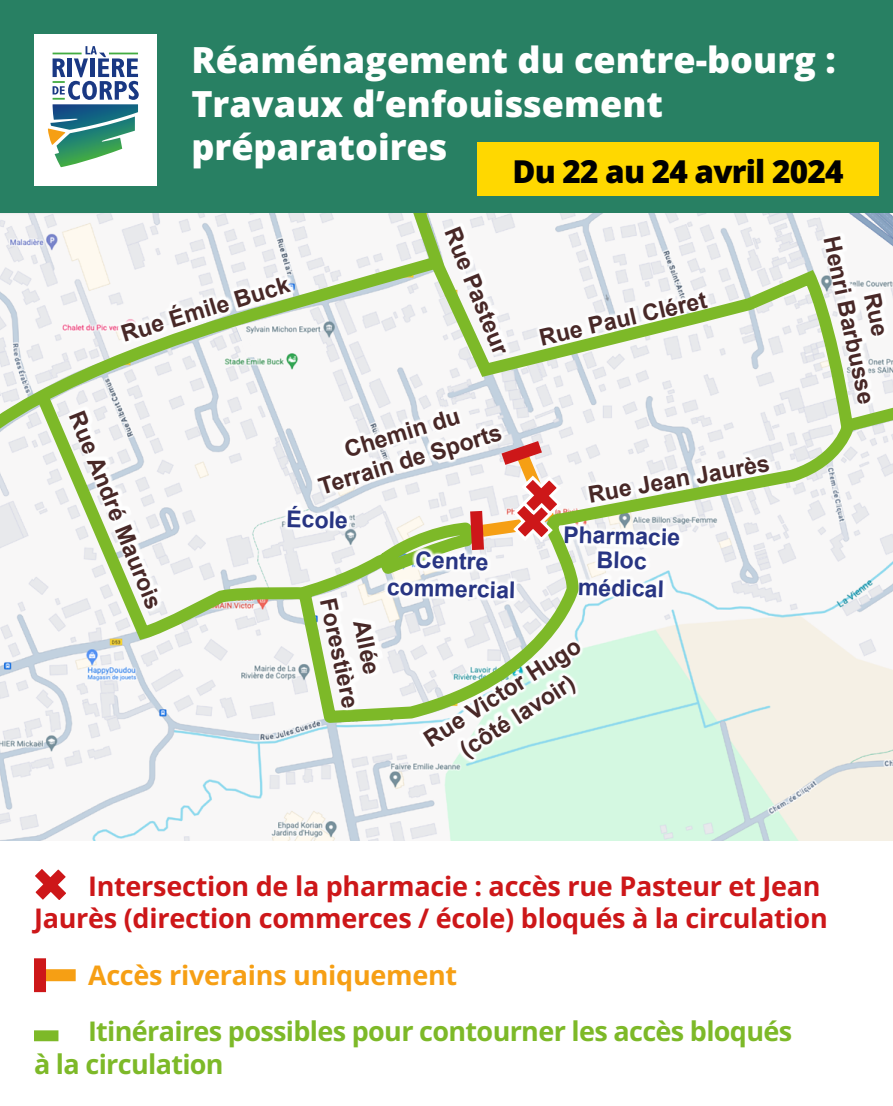
<style>
.page{position:relative;width:893px;height:1106px;background:#fff}
.page>*{position:absolute;margin:0;border:0;box-sizing:border-box;transform-origin:0 0}
.t1{font:800 36px/43.2px "Open Sans";color:#fff}
.t2{font:800 31.5px "Open Sans";letter-spacing:-.025em;color:#000}
.t3{font:700 27px/32.4px "Open Sans";letter-spacing:-.01em;color:#cd1719;text-align:right}
.t4{font:700 27px/32.4px "Open Sans";letter-spacing:-.025em;color:#7db928}
.t5{font:700 27px "Open Sans";letter-spacing:-.01em;color:#f69f14}
.t6{font:700 23.1px/27.8px "Arial";color:#482827;text-align:center}
.t7{font:700 23.1px/24.3px "Arial";color:#283583;text-align:center}
</style>
<div class="page">
<img style="left:0;top:212px;width:893px;height:629px">
<div style="left:34px;top:1030px;width:24px;height:11px;background:#7db928"></div>
<svg style="left:35px;top:869px;width:31px;height:31px"></svg>
<div style="left:41px;top:969px;width:35px;height:12px;background:#f69f14"></div>
<div style="left:34px;top:958px;width:12px;height:34px;background:#cd1719"></div>
<svg style="left:401px;top:212px;width:492px;height:229px"></svg>
<svg style="left:775px;top:412px;width:86px;height:317px"></svg>
<svg style="left:0;top:251px;width:448px;height:203px"></svg>
<svg style="left:27px;top:381px;width:290px;height:266px"></svg>
<div style="left:0;top:0;width:893px;height:212px;background:#288063"></div>
<div style="left:34px;top:34px;width:123px;height:151px;background:#fff"></div>
<svg style="left:48px;top:46px;width:91px;height:121px"></svg>
<div style="left:477px;top:143px;width:402px;height:53px;background:#ffd800"></div>
<svg style="left:284px;top:392px;width:491px;height:387px"></svg>
<svg style="left:114px;top:265px;width:182px;height:92px"></svg>
<h1 class="t1" style="left:191px;top:37px;width:646px">Réaménagement du centre-bourg :<br>Travaux d’enfouissement préparatoires</h1>
<h2 class="t2" style="left:512px;top:148px;width:333px">Du 22 au 24 avril 2024</h2>
<p class="t6" style="left:118px;top:322px;width:176px;rotate:-17deg">Rue Émile Buck</p>
<p class="t6" style="left:464px;top:223px;width:137px;rotate:68deg">Rue Pasteur</p>
<p class="t6" style="left:537px;top:325px;width:173px;rotate:-13deg">Rue Paul Cléret</p>
<p class="t6" style="left:88px;top:407px;width:213px;rotate:68deg">Rue André Maurois</p>
<p class="t6" style="left:307px;top:448px;width:191px;rotate:-17deg">Chemin du<br>Terrain de Sports</p>
<p class="t6" style="left:586px;top:482px;width:186px;rotate:-10deg">Rue Jean Jaurès</p>
<p class="t7" style="left:286px;top:507px;width:63px;rotate:1deg">École</p>
<p class="t6" style="left:368px;top:589px;width:113px;rotate:78deg">Allée<br>Forestière</p>
<p class="t7" style="left:387px;top:546px;width:130px;line-height:27.9px;rotate:1deg">Centre commercial</p>
<p class="t7" style="left:563px;top:523px;width:119px;rotate:1deg">Pharmacie<br>Bloc</p>
<p class="t7" style="left:578px;top:576px;width:88px;rotate:1deg">médical</p>
<p class="t6" style="left:419px;top:730px;width:182px;rotate:-33deg">Rue Victor Hugo (côté lavoir)</p>
<p class="t6" style="left:871px;top:228px;width:173px;rotate:78deg">Rue<br>Henri Barbusse</p>
<p class="t3" style="left:34px;top:869px;width:795px">Intersection de la pharmacie : accès rue Pasteur et Jean<br>Jaurès (direction commerces / école) bloqués à la circulation</p>
<p class="t5" style="left:88px;top:956px;width:371px">Accès riverains uniquement</p>
<p class="t4" style="left:34px;top:1014px;width:760px;text-indent:54px">Itinéraires possibles pour contourner les accès bloqués à la circulation</p>
</div>
